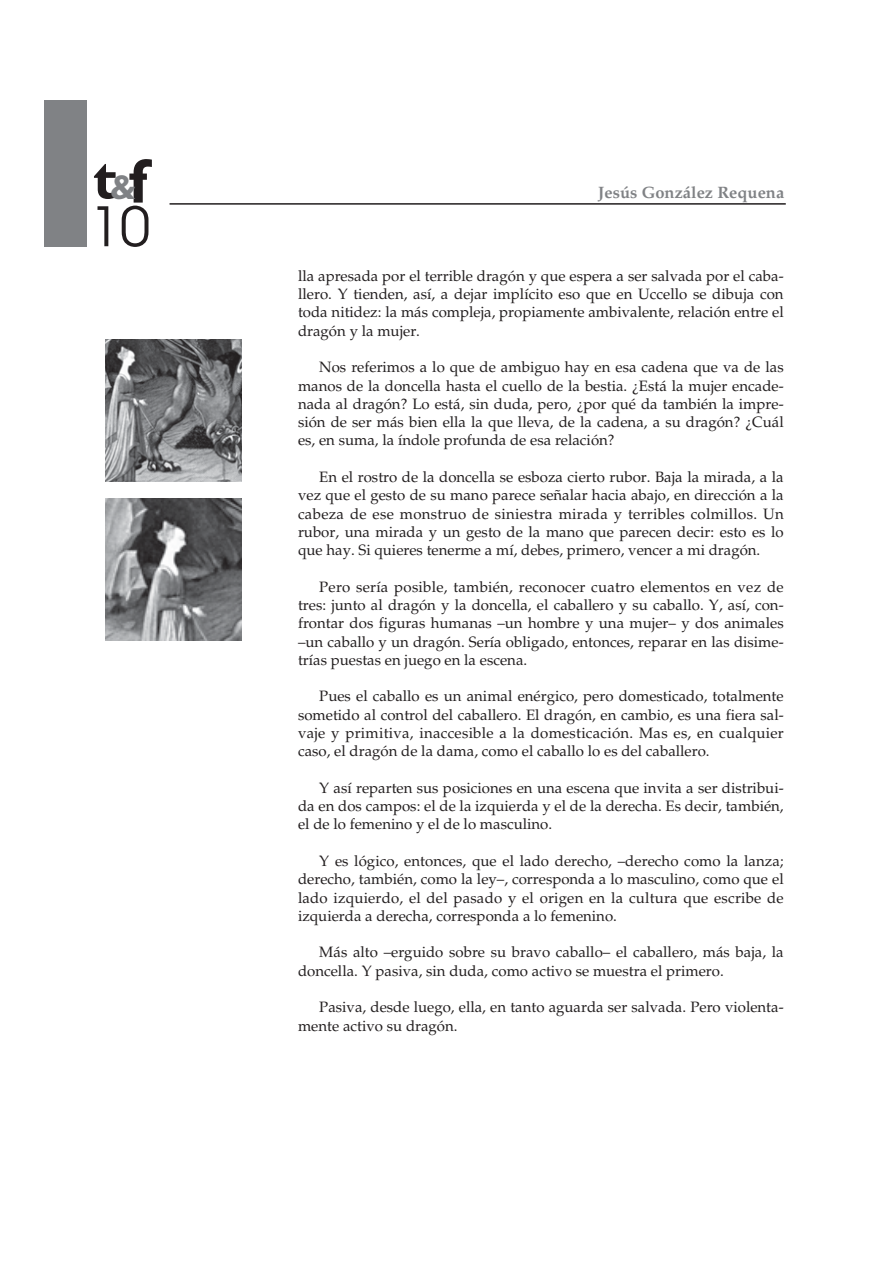
<style>
.page{position:relative;width:893px;height:1263px;background:#fff}
.page>*{position:absolute;margin:0;border:0;box-sizing:border-box;transform-origin:0 0}
.t1{font:700 57px "Gill Sans";color:#221e1f}
.t2{font:54px "Avant Garde";color:#221e1f}
.t3{font:700 16.5px "Palatino";color:#808285}
.t4{font:15px/18.3px "Palatino";color:#221e1f;text-align:justify}
.s1{font-size:34.5px;color:#808285}
.s2{font-size:63px}
</style>
<div class="page">
<hr style="left:169px;top:203px;width:616px;height:2px;background:#221e1f">
<div style="left:44px;top:100px;width:43px;height:147px;background:#808285"></div>
<img style="left:105px;top:339px;width:137px;height:142px">
<img style="left:105px;top:499px;width:137px;height:141px">
<h1 class="t1" style="left:93px;top:160px;width:56px">t<span class="s1">&amp;</span><span class="s2">f</span></h1>
<h2 class="t2" style="left:90px;top:206px;width:61px">10</h2>
<p class="t3" style="left:598px;top:186px;width:188px">Jesús González Requena</p>
<p class="t4" style="left:298px;top:268px;width:487px">lla apresada por el terrible dragón y que espera a ser salvada por el caba&shy;llero. Y tienden, así, a dejar implícito eso que en Uccello se dibuja con toda nitidez: la más compleja, propiamente ambivalente, relación entre el dragón y la mujer.</p>
<p class="t4" style="left:298px;top:360px;width:487px;text-indent:21px">Nos referimos a lo que de ambiguo hay en esa cadena que va de las manos de la doncella hasta el cuello de la bestia. ¿Está la mujer encade&shy;nada al dragón? Lo está, sin duda, pero, ¿por qué da también la impre&shy;sión de ser más bien ella la que lleva, de la cadena, a su dragón? ¿Cuál es, en suma, la índole profunda de esa relación?</p>
<p class="t4" style="left:298px;top:469px;width:487px;text-indent:21px">En el rostro de la doncella se esboza cierto rubor. Baja la mirada, a la vez que el gesto de su mano parece señalar hacia abajo, en dirección a la cabeza de ese monstruo de siniestra mirada y terribles colmillos. Un rubor, una mirada y un gesto de la mano que parecen decir: esto es lo que hay. Si quieres tenerme a mí, debes, primero, vencer a mi dragón.</p>
<p class="t4" style="left:298px;top:579px;width:487px;text-indent:21px">Pero sería posible, también, reconocer cuatro elementos en vez de tres: junto al dragón y la doncella, el caballero y su caballo. Y, así, con&shy;frontar dos figuras humanas –un hombre y una mujer– y dos animales –un caballo y un dragón. Sería obligado, entonces, reparar en las disime&shy;trías puestas en juego en la escena.</p>
<p class="t4" style="left:298px;top:689px;width:487px;text-indent:21px">Pues el caballo es un animal enérgico, pero domesticado, totalmente sometido al control del caballero. El dragón, en cambio, es una fiera sal&shy;vaje y primitiva, inaccesible a la domesticación. Mas es, en cualquier caso, el dragón de la dama, como el caballo lo es del caballero.</p>
<p class="t4" style="left:298px;top:780px;width:487px;text-indent:21px">Y así reparten sus posiciones en una escena que invita a ser distribui&shy;da en dos campos: el de la izquierda y el de la derecha. Es decir, también, el de lo femenino y el de lo masculino.</p>
<p class="t4" style="left:298px;top:853px;width:487px;text-indent:21px">Y es lógico, entonces, que el lado derecho, –derecho como la lanza; derecho, también, como la ley–, corresponda a lo masculino, como que el lado izquierdo, el del pasado y el origen en la cultura que escribe de izquierda a derecha, corresponda a lo femenino.</p>
<p class="t4" style="left:298px;top:945px;width:487px;text-indent:21px">Más alto –erguido sobre su bravo caballo– el caballero, más baja, la doncella. Y pasiva, sin duda, como activo se muestra el primero.</p>
<p class="t4" style="left:298px;top:1000px;width:487px;text-indent:21px">Pasiva, desde luego, ella, en tanto aguarda ser salvada. Pero violenta&shy;mente activo su dragón.</p>
</div>
